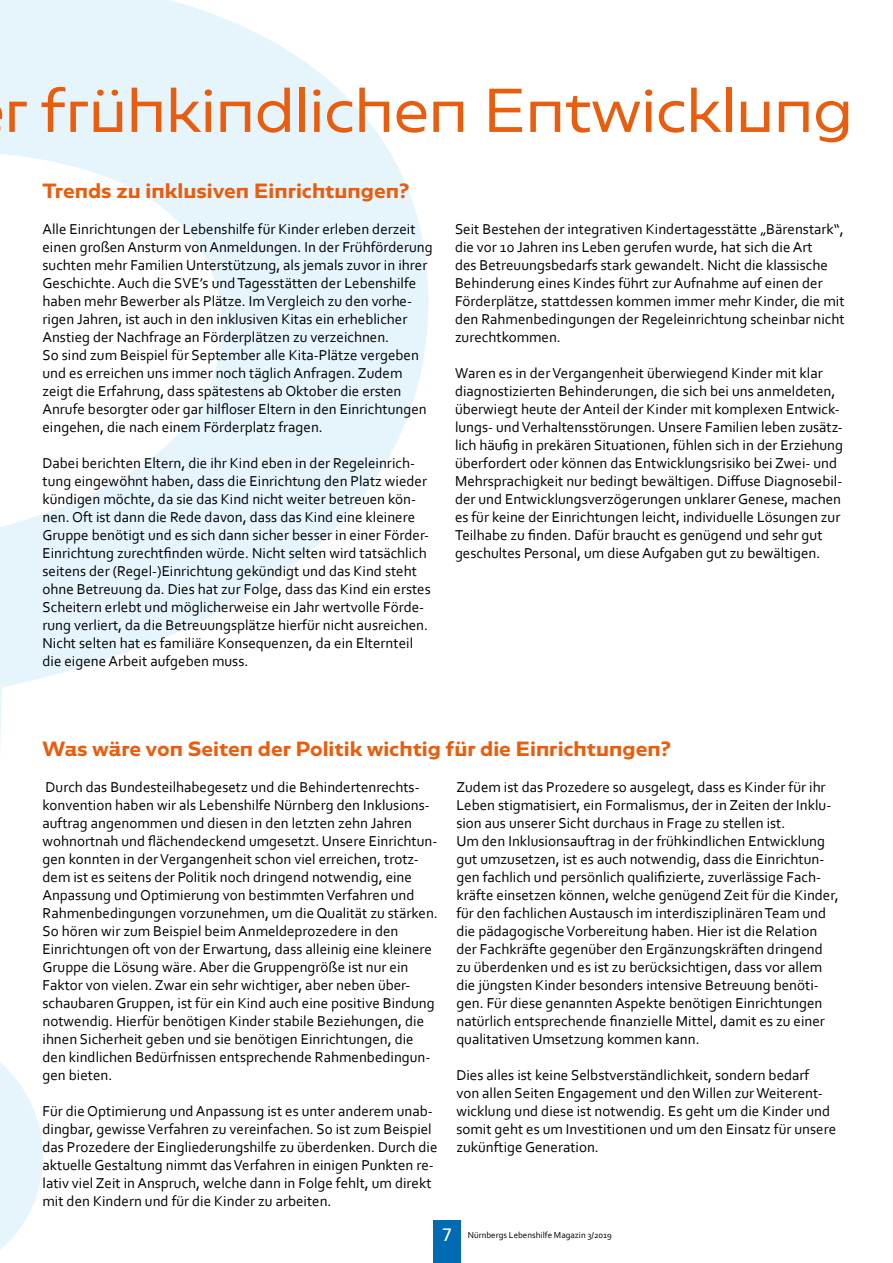
<style>
.page{position:relative;width:893px;height:1263px;background:#fff}
.page>*{position:absolute;margin:0;border:0;box-sizing:border-box;transform-origin:0 0}
.t1{font:54px "Caprina";letter-spacing:-.01em;color:#e95d0f}
.t2{font:700 18px "Caprina";color:#e95d0f}
.t3{font:15px/18px "Corbel";color:#000}
.t4{font:9px "Corbel";color:#000}
.s1{font-family:"Frutiger";font-size:18px;color:#fff}
</style>
<div class="page">
<div style="left:433px;top:1220px;width:27px;height:43px;background:#006ab3"></div>
<svg style="left:0;top:0;width:428px;height:1250px"></svg>
<h1 class="t1" style="left:4px;top:73px;width:850px">r frühkindlichen Entwicklung</h1>
<p class="t2" style="left:43px;top:178px;width:368px">Trends zu inklusiven Einrichtungen?</p>
<p class="t3" style="left:43px;top:220px;width:392px">Alle Einrichtungen der Lebenshilfe für Kinder erleben derzeit einen großen Ansturm von Anmeldungen. In der Frühförderung suchten mehr Familien Unterstützung, als jemals zuvor in ihrer Geschichte. Auch die SVE’s und Tagesstätten der Lebenshilfe haben mehr Bewerber als Plätze. Im Vergleich zu den vorhe&shy;rigen Jahren, ist auch in den inklusiven Kitas ein erheblicher Anstieg der Nachfrage an Förderplätzen zu verzeichnen.<br>So sind zum Beispiel für September alle Kita-Plätze vergeben und es erreichen uns immer noch täglich Anfragen. Zudem zeigt die Erfahrung, dass spätestens ab Oktober die ersten Anrufe besorgter oder gar hilfloser Eltern in den Einrichtungen eingehen, die nach einem Förderplatz fragen.</p>
<p class="t3" style="left:43px;top:454px;width:390px">Dabei berichten Eltern, die ihr Kind eben in der Regeleinrich&shy;tung eingewöhnt haben, dass die Einrichtung den Platz wieder kündigen möchte, da sie das Kind nicht weiter betreuen kön&shy;nen. Oft ist dann die Rede davon, dass das Kind eine kleinere Gruppe benötigt und es sich dann sicher besser in einer Förder-Einrichtung zurechtfinden würde. Nicht selten wird tatsächlich seitens der (Regel-)Einrichtung gekündigt und das Kind steht ohne Betreuung da. Dies hat zur Folge, dass das Kind ein erstes Scheitern erlebt und möglicherweise ein Jahr wertvolle Förde&shy;rung verliert, da die Betreuungsplätze hierfür nicht ausreichen.<br>Nicht selten hat es familiäre Konsequenzen, da ein Elternteil die eigene Arbeit aufgeben muss.</p>
<p class="t3" style="left:455px;top:220px;width:391px">Seit Bestehen der integrativen Kindertagesstätte „Bärenstark“, die vor 10 Jahren ins Leben gerufen wurde, hat sich die Art<br>des Betreuungsbedarfs stark gewandelt. Nicht die klassische Behinderung eines Kindes führt zur Aufnahme auf einen der Förderplätze, stattdessen kommen immer mehr Kinder, die mit den Rahmenbedingungen der Regeleinrichtung scheinbar nicht zurechtkommen.</p>
<p class="t3" style="left:455px;top:364px;width:390px">Waren es in der Vergangenheit überwiegend Kinder mit klar diagnostizierten Behinderungen, die sich bei uns anmeldeten, überwiegt heute der Anteil der Kinder mit komplexen Entwick&shy;lungs- und Verhaltensstörungen. Unsere Familien leben zusätz&shy;lich häufig in prekären Situationen, fühlen sich in der Erziehung überfordert oder können das Entwicklungsrisiko bei Zwei- und Mehrsprachigkeit nur bedingt bewältigen. Diffuse Diagnosebil&shy;der und Entwicklungsverzögerungen unklarer Genese, machen es für keine der Einrichtungen leicht, individuelle Lösungen zur Teilhabe zu finden. Dafür braucht es genügend und sehr gut geschultes Personal, um diese Aufgaben gut zu bewältigen.</p>
<p class="t2" style="left:43px;top:736px;width:630px">Was wäre von Seiten der Politik wichtig für die Einrichtungen?</p>
<p class="t3" style="left:43px;top:778px;width:397px">Durch das Bundesteilhabegesetz und die Behindertenrechts&shy;konvention haben wir als Lebenshilfe Nürnberg den Inklusions&shy;auftrag angenommen und diesen in den letzten zehn Jahren wohnortnah und flächendeckend umgesetzt. Unsere Einrichtun&shy;gen konnten in der Vergangenheit schon viel erreichen, trotz&shy;dem ist es seitens der Politik noch dringend notwendig, eine Anpassung und Optimierung von bestimmten Verfahren und Rahmenbedingungen vorzunehmen, um die Qualität zu stärken.<br>So hören wir zum Beispiel beim Anmeldeprozedere in den Einrichtungen oft von der Erwartung, dass alleinig eine kleinere Gruppe die Lösung wäre. Aber die Gruppengröße ist nur ein Faktor von vielen. Zwar ein sehr wichtiger, aber neben über&shy;schaubaren Gruppen, ist für ein Kind auch eine positive Bindung notwendig. Hierfür benötigen Kinder stabile Beziehungen, die ihnen Sicherheit geben und sie benötigen Einrichtungen, die den kindlichen Bedürfnissen entsprechende Rahmenbedingun&shy;gen bieten.</p>
<p class="t3" style="left:43px;top:1102px;width:396px">Für die Optimierung und Anpassung ist es unter anderem unab&shy;dingbar, gewisse Verfahren zu vereinfachen. So ist zum Beispiel das Prozedere der Eingliederungshilfe zu überdenken. Durch die aktuelle Gestaltung nimmt das Verfahren in einigen Punkten re&shy;lativ viel Zeit in Anspruch, welche dann in Folge fehlt, um direkt mit den Kindern und für die Kinder zu arbeiten.</p>
<p class="t3" style="left:456px;top:778px;width:384px">Zudem ist das Prozedere so ausgelegt, dass es Kinder für ihr Leben stigmatisiert, ein Formalismus, der in Zeiten der Inklu&shy;sion aus unserer Sicht durchaus in Frage zu stellen ist.<br>Um den Inklusionsauftrag in der frühkindlichen Entwicklung gut umzusetzen, ist es auch notwendig, dass die Einrichtun&shy;gen fachlich und persönlich qualifizierte, zuverlässige Fach&shy;kräfte einsetzen können, welche genügend Zeit für die Kinder, für den fachlichen Austausch im interdisziplinären Team und die pädagogische Vorbereitung haben. Hier ist die Relation der Fachkräfte gegenüber den Ergänzungskräften dringend zu überdenken und es ist zu berücksichtigen, dass vor allem die jüngsten Kinder besonders intensive Betreuung benöti&shy;gen. Für diese genannten Aspekte benötigen Einrichtungen natürlich entsprechende finanzielle Mittel, damit es zu einer qualitativen Umsetzung kommen kann.</p>
<p class="t3" style="left:456px;top:1066px;width:381px">Dies alles ist keine Selbstverständlichkeit, sondern bedarf<br>von allen Seiten Engagement und den Willen zur Weiterent&shy;wicklung und diese ist notwendig. Es geht um die Kinder und somit geht es um Investitionen und um den Einsatz für unsere zukünftige Generation.</p>
<p class="t4" style="left:442px;top:1229px;width:171px"><span class="s1">7</span> Nürnbergs Lebenshilfe Magazin 3/2019</p>
</div>
